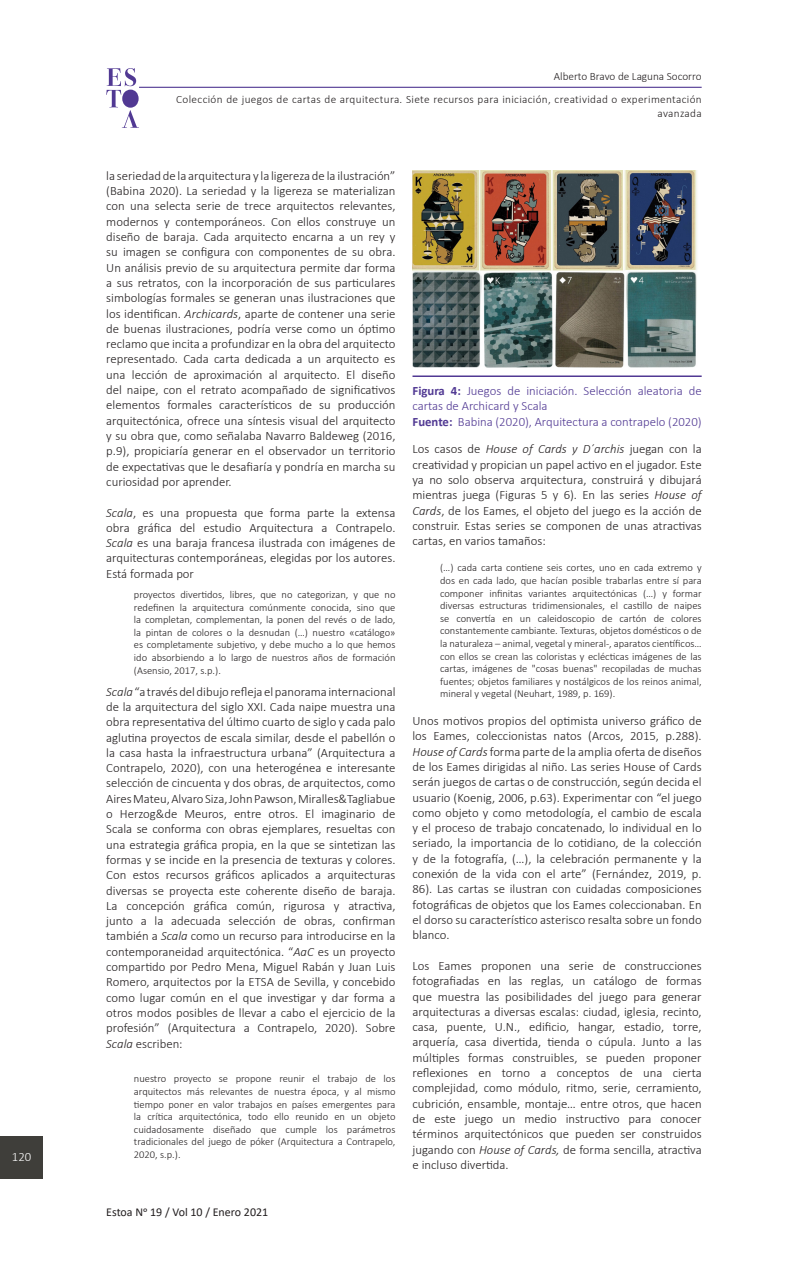
<style>
.page{position:relative;width:808px;height:1263px;background:#fff}
.page>*{position:absolute;margin:0;border:0;box-sizing:border-box;transform-origin:0 0}
.parrafo{font:300 12.75px/15.3px "Calibri";color:#231f20;text-align:justify}
.parrafo-2{font:300 12.75px/15.3px "Calibri";color:#513993}
.t1{font:300 12.75px "Calibri";color:#fff}
.t2{font:12px "Calibri";color:#231f20}
.parrafo-3{font:300 11.25px/13.5px "Calibri";letter-spacing:.03em;color:#231f20;text-align:right}
.parrafo-4{font:300 11.25px "Calibri";color:#231f20}
.parrafo-5{font:300 10.5px/12.6px "Calibri";color:#231f20;text-align:justify}
.s1{font-style:italic}
.s2{font-weight:700}
</style>
<div class="page">
<svg style="left:106px;top:68px;width:33px;height:60px"></svg>
<hr style="left:139px;top:87px;width:563px;height:1px;background:#513993">
<div style="left:0;top:1137px;width:43px;height:42px;background:#3f3e3a"></div>
<img style="left:412px;top:170px;width:285px;height:197px">
<hr style="left:412px;top:375px;width:290px;height:2px;background:#513993">
<p class="t1" style="left:12px;top:1148px;width:21px">120</p>
<p class="parrafo-4" style="left:554px;top:69px;width:149px">Alberto Bravo de Laguna Socorro</p>
<p class="parrafo-3" style="left:176px;top:93px;width:527px">Colección de juegos de cartas de arquitectura. Siete recursos para iniciación, creatividad o experimentación avanzada</p>
<p class="parrafo" style="left:106px;top:168px;width:291px">la seriedad de la arquitectura y la ligereza de la ilustración” (Babina 2020). La seriedad y la ligereza se materializan con una selecta serie de trece arquitectos relevantes, modernos y contemporáneos. Con ellos construye un diseño de baraja. Cada arquitecto encarna a un rey y su imagen se configura con componentes de su obra.<br>Un análisis previo de su arquitectura permite dar forma a sus retratos, con la incorporación de sus particulares simbologías formales se generan unas ilustraciones que los identifican. <span class="s1">Archicards</span>, aparte de contener una serie de buenas ilustraciones, podría verse como un óptimo reclamo que incita a profundizar en la obra del arquitecto representado. Cada carta dedicada a un arquitecto es una lección de aproximación al arquitecto. El diseño del naipe, con el retrato acompañado de significativos elementos formales característicos de su producción arquitectónica, ofrece una síntesis visual del arquitecto y su obra que, como señalaba Navarro Baldeweg (2016, p.9), propiciaría generar en el observador un territorio de expectativas que le desafiaría y pondría en marcha su curiosidad por aprender.</p>
<p class="parrafo" style="left:106px;top:504px;width:291px"><span class="s1">Scala</span>, es una propuesta que forma parte la extensa obra gráfica del estudio Arquitectura a Contrapelo.<br><span class="s1">Scala</span> es una baraja francesa ilustrada con imágenes de arquitecturas contemporáneas, elegidas por los autores.<br>Está formada por</p>
<p class="parrafo-5" style="left:134px;top:588px;width:263px">proyectos divertidos, libres, que no categorizan, y que no redefinen la arquitectura comúnmente conocida, sino que la completan, complementan, la ponen del revés o de lado, la pintan de colores o la desnudan (…) nuestro «catálogo» es completamente subjetivo, y debe mucho a lo que hemos ido absorbiendo a lo largo de nuestros años de formación (Asensio, 2017, s.p.).</p>
<p class="parrafo" style="left:106px;top:684px;width:291px"><span class="s1">Scala</span> “a través del dibujo refleja el panorama internacional de la arquitectura del siglo XXI. Cada naipe muestra una obra representativa del último cuarto de siglo y cada palo aglutina proyectos de escala similar, desde el pabellón o la casa hasta la infraestructura urbana” (Arquitectura a Contrapelo, 2020), con una heterogénea e interesante selección de cincuenta y dos obras, de arquitectos, como Aires Mateu, Alvaro Siza, John Pawson, Miralles&amp;Tagliabue o Herzog&amp;de Meuros, entre otros. El imaginario de Scala se conforma con obras ejemplares, resueltas con una estrategia gráfica propia, en la que se sintetizan las formas y se incide en la presencia de texturas y colores.<br>Con estos recursos gráficos aplicados a arquitecturas diversas se proyecta este coherente diseño de baraja.<br>La concepción gráfica común, rigurosa y atractiva, junto a la adecuada selección de obras, confirman también a <span class="s1">Scala</span> como un recurso para introducirse en la contemporaneidad arquitectónica. “<span class="s1">AaC</span> es un proyecto compartido por Pedro Mena, Miguel Rabán y Juan Luis Romero, arquitectos por la ETSA de Sevilla, y concebido como lugar común en el que investigar y dar forma a otros modos posibles de llevar a cabo el ejercicio de la profesión” (Arquitectura a Contrapelo, 2020). Sobre <span class="s1">Scala</span> escriben:</p>
<p class="parrafo-5" style="left:134px;top:1072px;width:263px">nuestro proyecto se propone reunir el trabajo de los arquitectos más relevantes de nuestra época, y al mismo tiempo poner en valor trabajos en países emergentes para la crítica arquitectónica, todo ello reunido en un objeto cuidadosamente diseñado que cumple los parámetros tradicionales del juego de póker (Arquitectura a Contrapelo, 2020, s.p.).</p>
<p class="t2" style="left:106px;top:1203px;width:163px">Estoa No 19 / Vol 10 / Enero 2021</p>
<p class="parrafo-2" style="left:412px;top:383px;width:291px"><span class="s2">Figura 4:</span> Juegos de iniciación. Selección aleatoria de cartas de Archicard y Scala</p>
<p class="parrafo-2" style="left:412px;top:414px;width:291px"><span class="s2">Fuente:</span> Babina (2020), Arquitectura a contrapelo (2020)</p>
<p class="parrafo" style="left:412px;top:441px;width:291px">Los casos de <span class="s1">House of Cards y D´archis</span> juegan con la creatividad y propician un papel activo en el jugador. Este ya no solo observa arquitectura, construirá y dibujará mientras juega (Figuras 5 y 6). En las series <span class="s1">House of Cards</span>, de los Eames, el objeto del juego es la acción de construir. Estas series se componen de unas atractivas cartas, en varios tamaños:</p>
<p class="parrafo-5" style="left:440px;top:561px;width:263px">(…) cada carta contiene seis cortes, uno en cada extremo y dos en cada lado, que hacían posible trabarlas entre sí para componer infinitas variantes arquitectónicas (…) y formar diversas estructuras tridimensionales, el castillo de naipes se convertía en un caleidoscopio de cartón de colores constantemente cambiante. Texturas, objetos domésticos o de la naturaleza – animal, vegetal y mineral-, aparatos científicos… con ellos se crean las coloristas y eclécticas imágenes de las cartas, imágenes de "cosas buenas" recopiladas de muchas fuentes; objetos familiares y nostálgicos de los reinos animal, mineral y vegetal (Neuhart, 1989, p. 169).</p>
<p class="parrafo" style="left:412px;top:713px;width:291px">Unos motivos propios del optimista universo gráfico de los Eames, coleccionistas natos (Arcos, 2015, p.288).<br><span class="s1">House of Cards</span> forma parte de la amplia oferta de diseños de los Eames dirigidas al niño. Las series House of Cards serán juegos de cartas o de construcción, según decida el usuario (Koenig, 2006, p.63). Experimentar con “el juego como objeto y como metodología, el cambio de escala y el proceso de trabajo concatenado, lo individual en lo seriado, la importancia de lo cotidiano, de la colección y de la fotografía, (…), la celebración permanente y la conexión de la vida con el arte” (Fernández, 2019, p.<br>86). Las cartas se ilustran con cuidadas composiciones fotográficas de objetos que los Eames coleccionaban. En el dorso su característico asterisco resalta sobre un fondo blanco.</p>
<p class="parrafo" style="left:412px;top:958px;width:291px">Los Eames proponen una serie de construcciones fotografiadas en las reglas, un catálogo de formas que muestra las posibilidades del juego para generar arquitecturas a diversas escalas: ciudad, iglesia, recinto, casa, puente, U.N., edificio, hangar, estadio, torre, arquería, casa divertida, tienda o cúpula. Junto a las múltiples formas construibles, se pueden proponer reflexiones en torno a conceptos de una cierta complejidad, como módulo, ritmo, serie, cerramiento, cubrición, ensamble, montaje… entre otros, que hacen de este juego un medio instructivo para conocer términos arquitectónicos que pueden ser construidos jugando con <span class="s1">House of Cards,</span> de forma sencilla, atractiva e incluso divertida.</p>
</div>
